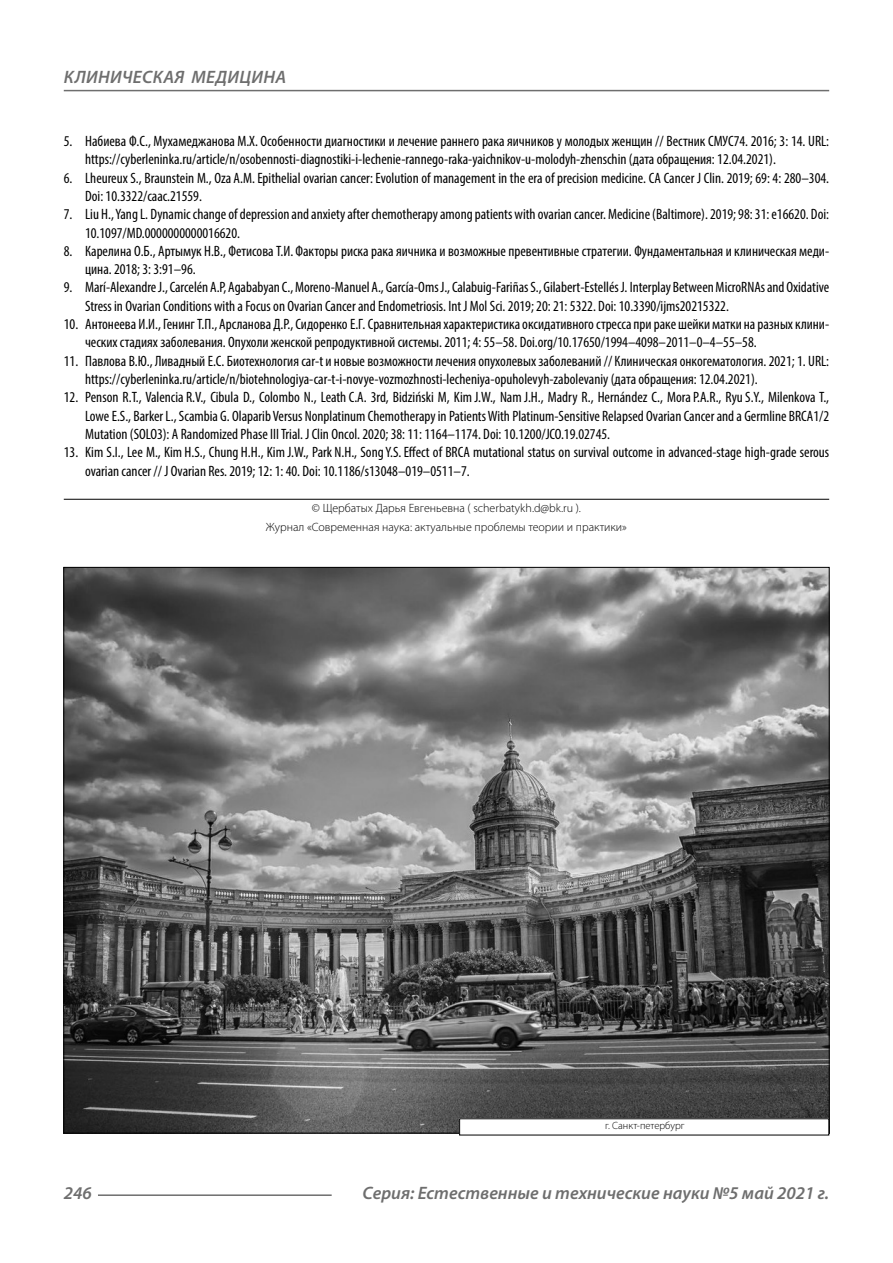
<style>
.page{position:relative;width:893px;height:1263px;background:#fff}
.page>*{position:absolute;margin:0;border:0;box-sizing:border-box;transform-origin:0 0}
.t1{font:italic 600 18px "Myriad Pro";color:#6e6e6e}
.t2{font:condensed 15px/18.3px "Myriad Pro";color:#000}
.Copy{font:300 12px/18.3px "Myriad Pro";color:#000;text-align:center}
.Author-doc{font:300 10.5px "Myriad Pro";color:#000}
.s1{color:#fff}
</style>
<div class="page">
<hr style="left:64px;top:499px;width:765px;height:1px;background:#000">
<img style="left:65px;top:569px;width:763px;height:562px">
<div style="left:460px;top:1119px;width:369px;height:16px;background:#fff"></div>
<hr style="left:98px;top:1194px;width:234px;height:2px;background:#6e6e6e">
<hr style="left:64px;top:90px;width:765px;height:1px;background:#6e6e6e">
<p class="t1" style="left:64px;top:66px;width:23px">Клиническая</p>
<p class="t1" style="left:191px;top:66px;width:13px">меди</p>
<p class="t1" style="left:240px;top:66px;width:25px">цина</p>
<p class="t2" style="left:85px;top:132px;width:746px;text-indent:-21px">5. Набиева Ф.С., Мухамеджанова М.Х. Особенности диагностики и лечение раннего рака яичников у молодых женщин // Вестник СМУС74. 2016; 3: 14. URL: https://cyberleninka.ru/article/n/osobennosti-diagnostiki-i-lechenie-rannego-raka-yaichnikov-u-molodyh-zhenschin (дата обращения: 12.04.2021).</p>
<p class="t2" style="left:85px;top:168px;width:746px;text-indent:-21px">6. Lheureux S., Braunstein M., Oza A.M. Epithelial ovarian cancer: Evolution of management in the era of precision medicine. CA Cancer J Clin. 2019; 69: 4: 280–304.<br>Doi: 10.3322/caac.21559.</p>
<p class="t2" style="left:85px;top:205px;width:745px;text-indent:-21px">7. Liu H., Yang L. Dynamic change of depression and anxiety after chemotherapy among patients with ovarian cancer. Medicine (Baltimore). 2019; 98: 31: e16620. Doi:<br>10.1097/MD.0000000000016620.</p>
<p class="t2" style="left:85px;top:242px;width:746px;text-indent:-21px">8. Карелина О.Б., Артымук Н.В., Фетисова Т.И. Факторы риска рака яичника и возможные превентивные стратегии. Фундаментальная и клиническая меди&shy;цина. 2018; 3: 3:91–96.</p>
<p class="t2" style="left:85px;top:278px;width:746px;text-indent:-21px">9. Marí-Alexandre J., Carcelén A.P, Agababyan C., Moreno-Manuel A., García-Oms J., Calabuig-Fariñas S., Gilabert-Estellés J. Interplay Between MicroRNAs and Oxidative<br>Stress in Ovarian Conditions with a Focus on Ovarian Cancer and Endometriosis. Int J Mol Sci. 2019; 20: 21: 5322. Doi: 10.3390/ijms20215322.</p>
<p class="t2" style="left:85px;top:315px;width:746px;text-indent:-21px">10. Антонеева И.И., Генинг Т.П., Арсланова Д.Р., Сидоренко Е.Г. Сравнительная характеристика оксидативного стресса при раке шейки матки на разных клини&shy;ческих стадиях заболевания. Опухоли женской репродуктивной системы. 2011; 4: 55–58. Doi.org/10.17650/1994–4098–2011–0–4–55–58.</p>
<p class="t2" style="left:85px;top:351px;width:746px;text-indent:-21px">11. Павлова В.Ю., Ливадный Е.С. Биотехнология car-t и новые возможности лечения опухолевых заболеваний // Клиническая онкогематология. 2021; 1. URL: https://cyberleninka.ru/article/n/biotehnologiya-car-t-i-novye-vozmozhnosti-lecheniya-opuholevyh-zabolevaniy (дата обращения: 12.04.2021).</p>
<p class="t2" style="left:85px;top:388px;width:746px;text-align:justify;text-indent:-21px">12. Penson R.T., Valencia R.V., Cibula D., Colombo N., Leath C.A. 3rd, Bidziński M, Kim J.W., Nam J.H., Madry R., Hernández C., Mora P.A.R., Ryu S.Y., Milenkova T., Lowe E.S., Barker L., Scambia G. Olaparib Versus Nonplatinum Chemotherapy in Patients With Platinum-Sensitive Relapsed Ovarian Cancer and a Germline BRCA1/2<br>Mutation (SOLO3): A Randomized Phase III Trial. J Clin Oncol. 2020; 38: 11: 1164–1174. Doi: 10.1200/JCO.19.02745.</p>
<p class="t2" style="left:85px;top:443px;width:746px;text-indent:-21px">13. Kim S.I., Lee M., Kim H.S., Chung H.H., Kim J.W., Park N.H., SongY.S. Effect of BRCA mutational status on survival outcome in advanced-stage high-grade serous ovarian cancer // J Ovarian Res. 2019; 12: 1: 40. Doi: 10.1186/s13048–019–0511–7.</p>
<p class="Copy" style="left:266px;top:499px;width:363px">© Щербатых Дарья Евгеньевна ( scherbatykh.d@bk.ru ).<br>Журнал «Современная наука: актуальные проблемы теории и практики»</p>
<p class="Author-doc" style="left:605px;top:1119px;width:82px">г. Санкт-петербург<span class="s1">.</span></p>
<p class="t1" style="left:64px;top:1182px;width:30px">246</p>
<p class="t1" style="left:363px;top:1182px;width:468px">Серия: Естественные и технические науки №5 май 2021 г.</p>
</div>
